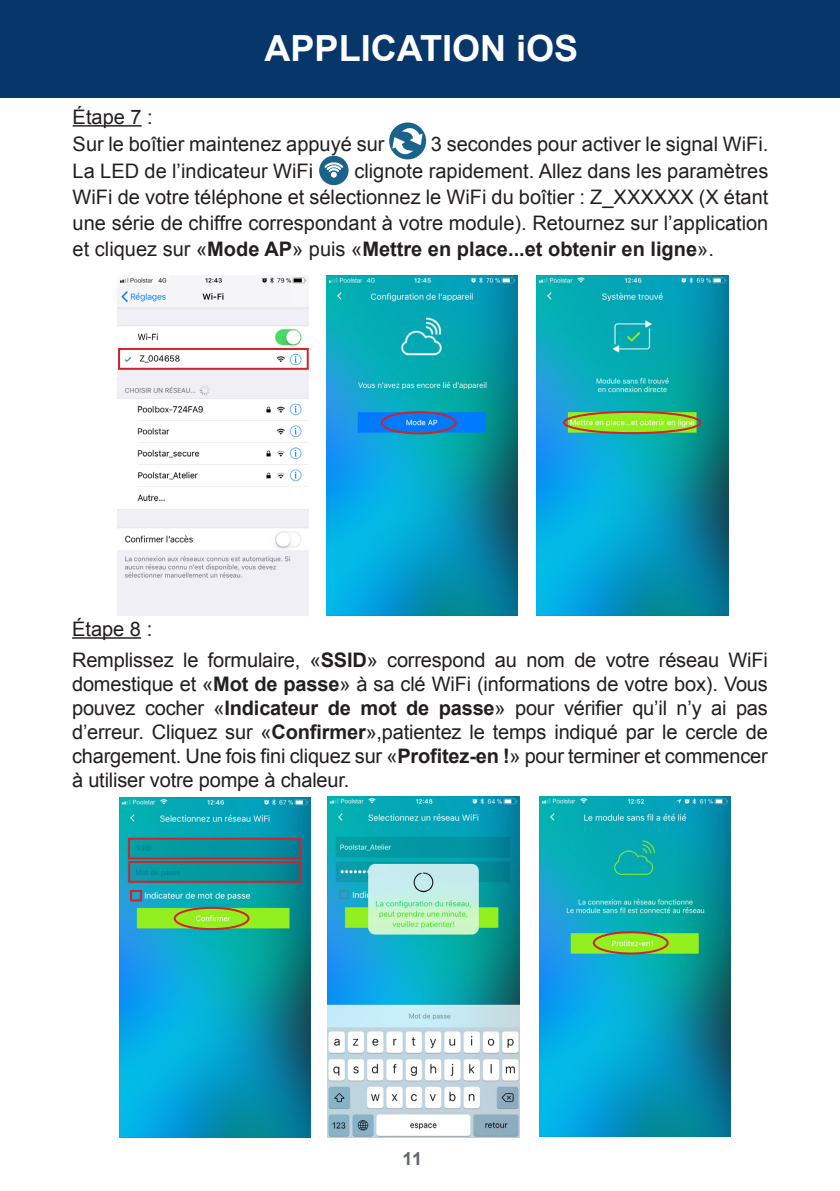
<style>
.page{position:relative;width:840px;height:1191px;background:#fff}
.page>*{position:absolute;margin:0;border:0;box-sizing:border-box;transform-origin:0 0}
.t1{font:700 36px "Arial";color:#fff}
.t2{font:20px/24px "Arial";color:#231f20;text-align:justify}
.t3{font:700 18px "Arial";color:#62676c}
.s1{font-weight:700}
</style>
<div class="page">
<div style="left:1px;top:0;width:838px;height:97px;background:#07366a"></div>
<hr style="left:0;top:0;width:1px;height:97px;background:#07366a">
<img style="left:117px;top:277px;width:191px;height:338px">
<img style="left:326px;top:275px;width:191px;height:340px">
<hr style="left:73px;top:125px;width:69px;height:2px;background:#231f20">
<svg style="left:389px;top:122px;width:37px;height:37px"></svg>
<svg style="left:392px;top:123px;width:30px;height:37px"></svg>
<div style="left:319px;top:156px;width:29px;height:29px;background:#1b638b;border-radius:50%"></div>
<svg style="left:324px;top:162px;width:20px;height:16px"></svg>
<img style="left:536px;top:275px;width:192px;height:340px">
<div style="left:118px;top:348px;width:190px;height:22px;border:2px solid #d1232a"></div>
<div style="left:380px;top:411px;width:76px;height:23px;border:2px solid #d1232a;border-radius:50%"></div>
<div style="left:562px;top:411px;width:139px;height:23px;border:2px solid #d1232a;border-radius:50%"></div>
<hr style="left:72px;top:637px;width:69px;height:1px;background:#231f20">
<img style="left:119px;top:797px;width:191px;height:341px">
<img style="left:327px;top:797px;width:192px;height:340px">
<img style="left:539px;top:796px;width:191px;height:340px">
<div style="left:173px;top:907px;width:76px;height:23px;border:2px solid #d1232a;border-radius:50%"></div>
<div style="left:592px;top:931px;width:76px;height:23px;border:2px solid #d1232a;border-radius:50%"></div>
<div style="left:128px;top:837px;width:173px;height:22px;border:2px solid #d1232a"></div>
<div style="left:128px;top:861px;width:173px;height:21px;border:2px solid #d1232a"></div>
<div style="left:130px;top:890px;width:12px;height:11px;border:2px solid #d1232a"></div>
<p class="t1" style="left:264px;top:25px;width:315px">APPLICATION iOS</p>
<p class="t2" style="left:73px;top:105px;width:82px">Étape 7 :</p>
<p class="t2" style="left:73px;top:132px;width:313px">Sur le boîtier maintenez appuyé sur</p>
<p class="t2" style="left:430px;top:132px;width:339px">3 secondes pour activer le signal WiFi.</p>
<p class="t2" style="left:73px;top:159px;width:242px">La LED de l’indicateur WiFi</p>
<p class="t2" style="left:73px;top:158px;width:697px;line-height:26px;text-indent:281px">clignote rapidement. Allez dans les paramètres WiFi de votre téléphone et sélectionnez le WiFi du boîtier : Z_XXXXXX (X étant une série de chiffre correspondant à votre module). Retournez sur l’application et cliquez sur «<span class="s1">Mode AP</span>» puis «<span class="s1">Mettre en place...et obtenir en ligne</span>».</p>
<p class="t2" style="left:72px;top:617px;width:82px">Étape 8 :</p>
<p class="t2" style="left:72px;top:648px;width:697px">Remplissez le formulaire, «<span class="s1">SSID</span>» correspond au nom de votre réseau WiFi domestique et «<span class="s1">Mot de passe</span>» à sa clé WiFi (informations de votre box). Vous pouvez cocher «<span class="s1">Indicateur de mot de passe</span>» pour vérifier qu’il n’y ai pas d’erreur. Cliquez sur «<span class="s1">Confirmer</span>»,patientez le temps indiqué par le cercle de chargement. Une fois fini cliquez sur «<span class="s1">Profitez-en !</span>» pour terminer et commencer à utiliser votre pompe à chaleur.</p>
<p class="t3" style="left:402px;top:1146px;width:21px">11</p>
</div>
